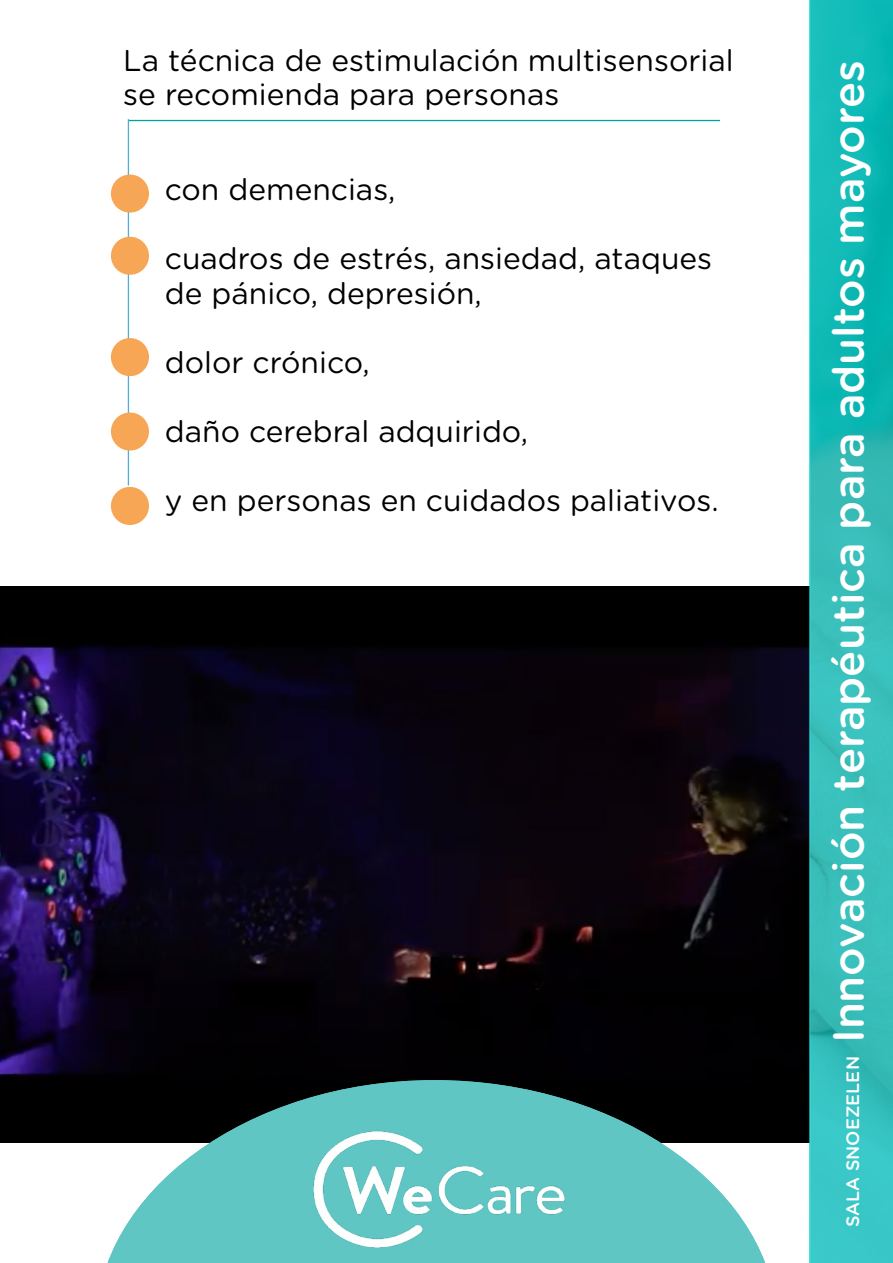
<style>
.page{position:relative;width:893px;height:1263px;background:#fff}
.page>*{position:absolute;margin:0;border:0;box-sizing:border-box;transform-origin:0 0}
.t1{font:500 43.5px "Gotham Rounded";color:#fff}
.t2{font:30px/34.5px "Gotham Rounded";color:#000}
.t3{font:500 18px "Gotham Rounded";color:#fff}
</style>
<div class="page">
<img style="left:0;top:587px;width:809px;height:555px">
<svg style="left:809px;top:0;width:84px;height:1263px;fill:#36beba"></svg>
<hr style="left:128px;top:120px;width:592px;height:1px;background:#00a1a8">
<hr style="left:128px;top:119px;width:1px;height:366px;background:#53adda">
<svg style="left:96px;top:1080px;width:681px;height:183px;fill:#5fc6c4"></svg>
<div style="left:111px;top:175px;width:38px;height:38px;background:#f6a654;border-radius:50%"></div>
<div style="left:111px;top:237px;width:38px;height:38px;background:#f6a654;border-radius:50%"></div>
<div style="left:111px;top:338px;width:38px;height:38px;background:#f6a654;border-radius:50%"></div>
<div style="left:111px;top:412px;width:38px;height:39px;background:#f6a654;border-radius:50%"></div>
<div style="left:111px;top:487px;width:38px;height:38px;background:#f6a654;border-radius:50%"></div>
<p class="t2" style="left:123px;top:42px;width:612px">La técnica de estimulación multisensorial se recomienda para personas</p>
<p class="t2" style="left:165px;top:171px;width:232px">con demencias,</p>
<p class="t2" style="left:165px;top:240px;width:549px">cuadros de estrés, ansiedad, ataques de pánico, depresión,</p>
<p class="t2" style="left:165px;top:344px;width:206px">dolor crónico,</p>
<p class="t2" style="left:165px;top:413px;width:365px">daño cerebral adquirido,</p>
<p class="t2" style="left:165px;top:482px;width:555px">y en personas en cuidados paliativos.</p>
<p class="t1" style="left:817px;top:1043px;width:985px;rotate:-90deg">Innovación terapéutica para adultos mayores</p>
<p class="t3" style="left:840px;top:1227px;width:172px;rotate:-90deg">SALA SNOEZELEN</p>
</div>
